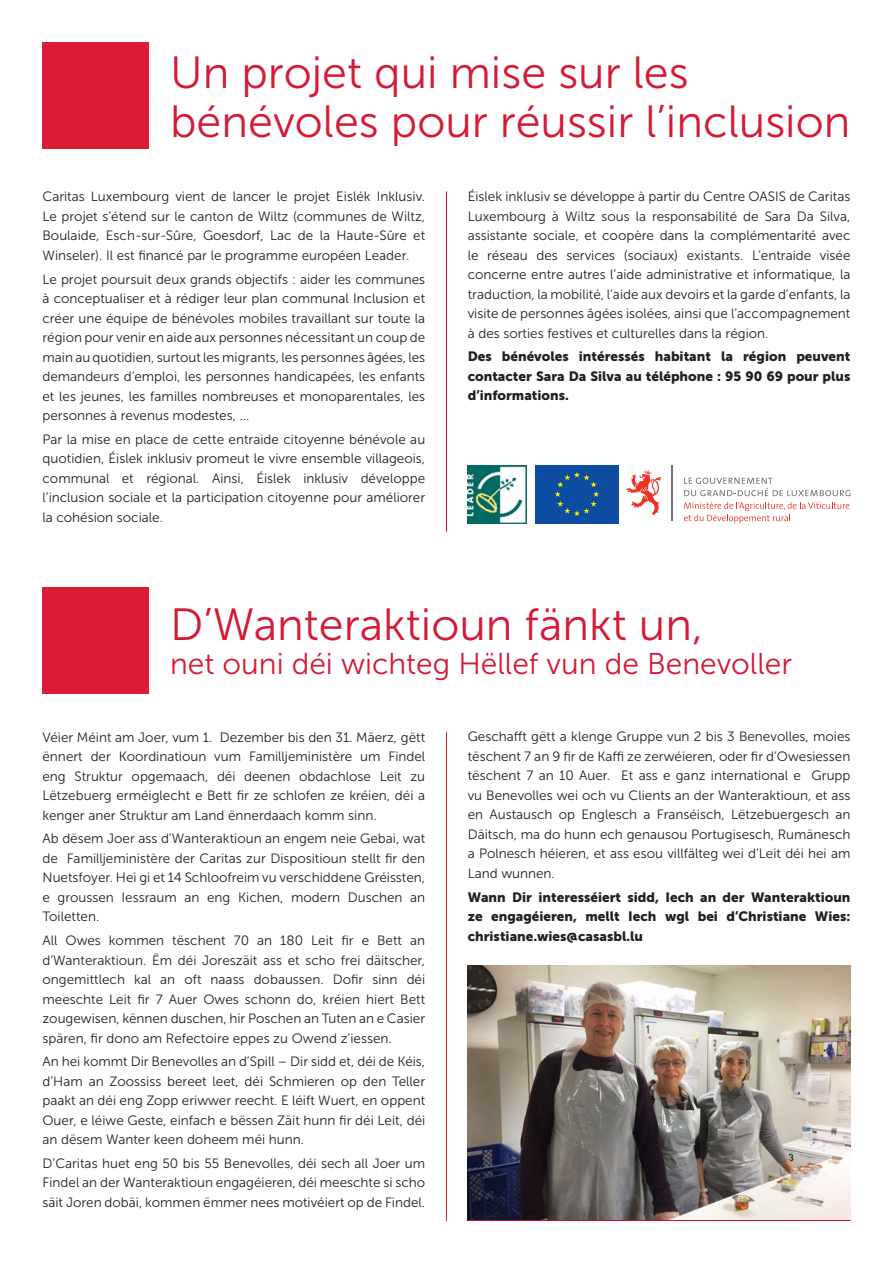
<style>
.page{position:relative;width:893px;height:1263px;background:#fff}
.page>*{position:absolute;margin:0;border:0;box-sizing:border-box;transform-origin:0 0}
.t1{font:45px/49.2px "Museo Sans 300";color:#d41a35}
.t2{font:30px "Museo Sans 300";color:#d41a35}
.t3{font:13.5px/19.5px "Museo Sans 300";color:#231f20;text-align:justify}
.t4{font:13.5px/19.5px "Museo Sans 900";color:#231f20;text-align:justify}
</style>
<div class="page">
<div style="left:43px;top:43px;width:106px;height:106px;background:#db1c37"></div>
<img style="left:468px;top:965px;width:382px;height:255px">
<hr style="left:468px;top:1220px;width:382px;height:1px;background:#d30d2b">
<div style="left:43px;top:587px;width:106px;height:106px;background:#db1c37"></div>
<hr style="left:446px;top:732px;width:1px;height:489px;background:#d2202f">
<hr style="left:446px;top:191px;width:1px;height:340px;background:#d30d2b">
<img style="left:468px;top:465px;width:58px;height:58px">
<div style="left:535px;top:465px;width:84px;height:58px;background:#0d4da1"></div>
<svg style="left:555px;top:472px;width:44px;height:44px"></svg>
<svg style="left:684px;top:478px;width:166px;height:18px"></svg>
<svg style="left:626px;top:470px;width:35px;height:45px"></svg>
<hr style="left:671px;top:465px;width:1px;height:56px;background:#706f73">
<svg style="left:684px;top:502px;width:165px;height:21px"></svg>
<h1 class="t1" style="left:170px;top:48px;width:682px">Un projet qui mise sur les bénévoles pour réussir l’inclusion</h1>
<p class="t3" style="left:43px;top:187px;width:384px">Caritas Luxembourg vient de lancer le projet Eislék Inklusiv.<br>Le projet s’étend sur le canton de Wiltz (communes de Wiltz, Boulaide, Esch-sur-Sûre, Goesdorf, Lac de la Haute-Sûre et Winseler). Il est financé par le programme européen Leader.</p>
<p class="t3" style="left:43px;top:269px;width:384px">Le projet poursuit deux grands objectifs : aider les communes à conceptualiser et à rédiger leur plan communal Inclusion et créer une équipe de bénévoles mobiles travaillant sur toute la région pour venir en aide aux personnes nécessitant un coup de main au quotidien, surtout les migrants, les personnes âgées, les demandeurs d’emploi, les personnes handicapées, les enfants et les jeunes, les familles nombreuses et monoparentales, les personnes à revenus modestes, …</p>
<p class="t3" style="left:43px;top:429px;width:384px">Par la mise en place de cette entraide citoyenne bénévole au quotidien, Éislek inklusiv promeut le vivre ensemble villageois, communal et régional. Ainsi, Éislek inklusiv développe l’inclusion sociale et la participation citoyenne pour améliorer la cohésion sociale.</p>
<p class="t3" style="left:468px;top:187px;width:384px">Éislek inklusiv se développe à partir du Centre OASIS de Caritas Luxembourg à Wiltz sous la responsabilité de Sara Da Silva, assistante sociale, et coopère dans la complémentarité avec le réseau des services (sociaux) existants. L’entraide visée concerne entre autres l’aide administrative et informatique, la traduction, la mobilité, l’aide aux devoirs et la garde d’enfants, la visite de personnes âgées isolées, ainsi que l’accompagnement à des sorties festives et culturelles dans la région.</p>
<p class="t4" style="left:468px;top:347px;width:384px">Des bénévoles intéressés habitant la région peuvent contacter Sara Da Silva au téléphone : 95 90 69 pour plus d’informations.</p>
<h1 class="t1" style="left:170px;top:600px;width:534px">D’Wanteraktioun fänkt un,</h1>
<h2 class="t2" style="left:170px;top:647px;width:623px">net ouni déi wichteg Hëllef vun de Benevoller</h2>
<p class="t3" style="left:43px;top:727px;width:384px">Véier Méint am Joer, vum 1. Dezember bis den 31. Mäerz, gëtt ënnert der Koordinatioun vum Familljeministère um Findel eng Struktur opgemaach, déi deenen obdachlose Leit zu Lëtzebuerg erméiglecht e Bett fir ze schlofen ze kréien, déi a kenger aner Struktur am Land ënnerdaach komm sinn.</p>
<p class="t3" style="left:43px;top:829px;width:384px">Ab dësem Joer ass d’Wanteraktioun an engem neie Gebai, wat de Familljeministère der Caritas zur Dispositioun stellt fir den Nuetsfoyer. Hei gi et 14 Schloofreim vu verschiddene Gréissten, e groussen Iessraum an eng Kichen, modern Duschen an Toiletten.</p>
<p class="t3" style="left:43px;top:931px;width:384px">All Owes kommen tëschent 70 an 180 Leit fir e Bett an d’Wanteraktioun. Ëm déi Joreszäit ass et scho frei däitscher, ongemittlech kal an oft naass dobaussen. Dofir sinn déi meeschte Leit fir 7 Auer Owes schonn do, kréien hiert Bett zougewisen, kënnen duschen, hir Poschen an Tuten an e Casier spären, fir dono am Refectoire eppes zu Owend z’iessen.</p>
<p class="t3" style="left:43px;top:1052px;width:384px">An hei kommt Dir Benevolles an d’Spill – Dir sidd et, déi de Kéis, d’Ham an Zoossiss bereet leet, déi Schmieren op den Teller paakt an déi eng Zopp eriwwer reecht. E léift Wuert, en oppent Ouer, e léiwe Geste, einfach e bëssen Zäit hunn fir déi Leit, déi an dësem Wanter keen doheem méi hunn.</p>
<p class="t3" style="left:43px;top:1154px;width:384px">D’Caritas huet eng 50 bis 55 Benevolles, déi sech all Joer um Findel an der Wanteraktioun engagéieren, déi meeschte si scho säit Joren dobäi, kommen ëmmer nees motivéiert op de Findel.</p>
<p class="t3" style="left:468px;top:727px;width:384px">Geschafft gëtt a klenge Gruppe vun 2 bis 3 Benevolles, moies tëschent 7 an 9 fir de Kaffi ze zerwéieren, oder fir d’Owesiessen tëschent 7 an 10 Auer. Et ass e ganz international e Grupp vu Benevolles wei och vu Clients an der Wanteraktioun, et ass en Austausch op Englesch a Franséisch, Lëtzebuergesch an Däitsch, ma do hunn ech genausou Portugisesch, Rumänesch a Polnesch héieren, et ass esou villfälteg wei d’Leit déi hei am Land wunnen.</p>
<p class="t4" style="left:468px;top:887px;width:384px">Wann Dir interesséiert sidd, Iech an der Wanteraktioun ze engagéieren, mellt Iech wgl bei d’Christiane Wies: christiane.wies@casasbl.lu</p>
</div>
